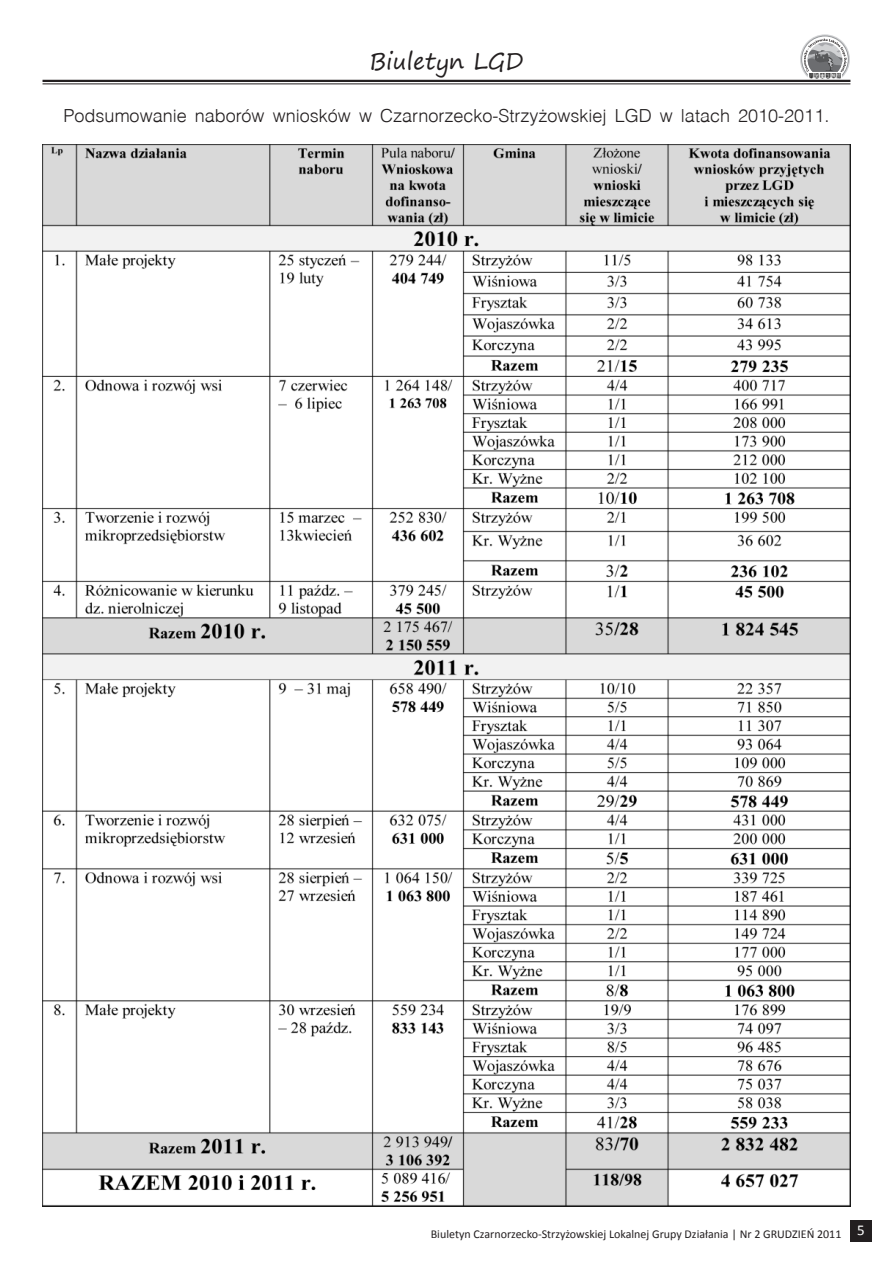
<style>
.page{position:relative;width:893px;height:1263px;background:#fff}
.page>*{position:absolute;margin:0;border:0;box-sizing:border-box;transform-origin:0 0}
.t1{font:28.5px "Segoe Print";color:#231f20}
.t2{font:300 18px "Switzerland";color:#231f20}
.t3{font:12px "Calibri";color:#231f20}
</style>
<div class="page">
<div style="left:850px;top:1220px;width:22px;height:22px;background:#231f20"></div>
<svg style="left:800px;top:34px;width:50px;height:43px"></svg>
<img style="left:809px;top:73px;width:32px;height:6px">
<hr style="left:43px;top:80px;width:807px;height:2px;background:#231f20">
<hr style="left:43px;top:84px;width:807px;height:1px;background:#231f20">
<img style="left:43px;top:144px;width:807px;height:1062px">
<h1 class="t1" style="left:369px;top:46px;width:156px">Biuletyn LGD</h1>
<p class="t2" style="left:64px;top:105px;width:767px">Podsumowanie naborów wniosków w Czarnorzecko-Strzyżowskiej LGD w latach 2010-2011.</p>
<p class="t3" style="left:431px;top:1229px;width:436px">Biuletyn Czarnorzecko-strzyżowskiej Lokalnej Grupy Działania | Nr 2 GrUDZIEŃ 2011 <sup>5</sup></p>
</div>
